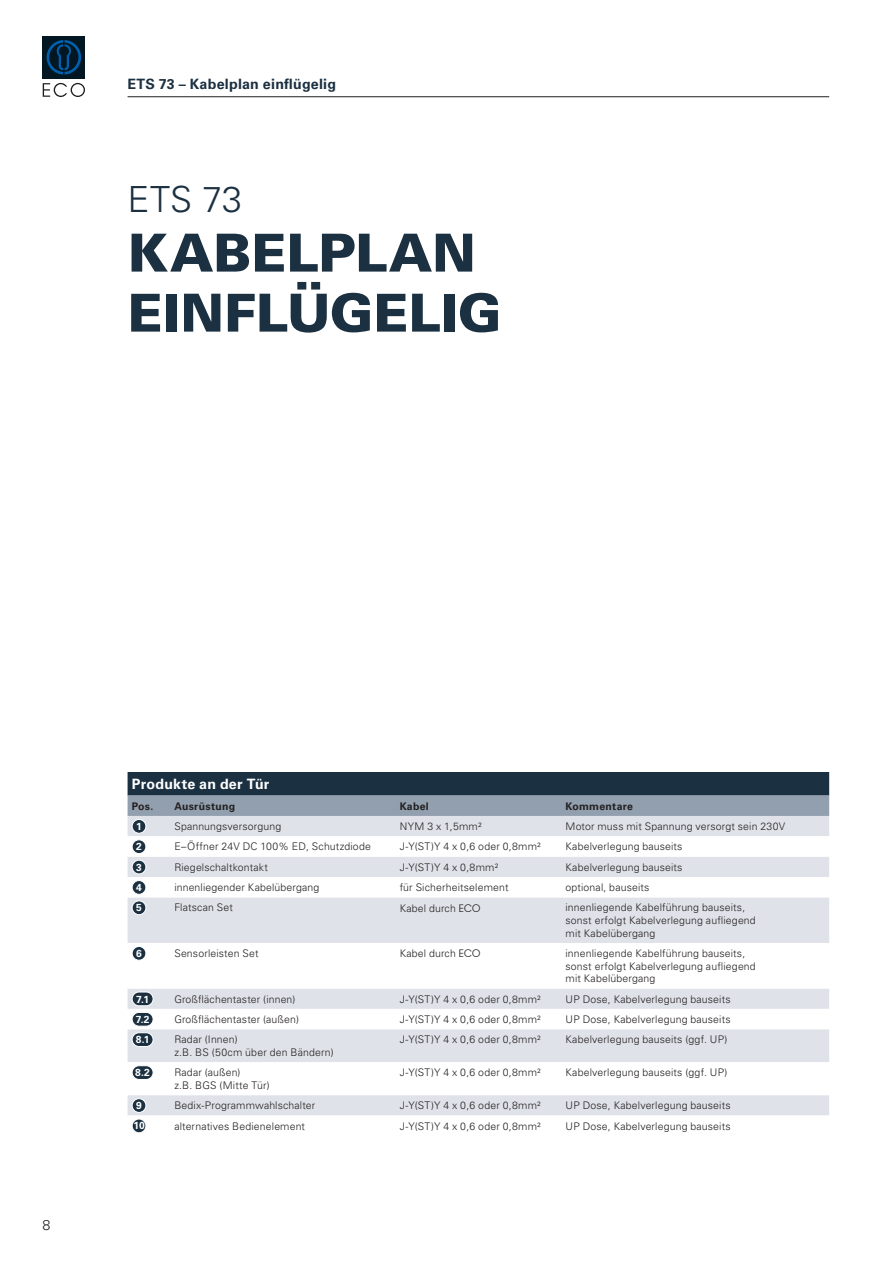
<style>
.page{position:relative;width:893px;height:1263px;background:#fff}
.page>*{position:absolute;margin:0;border:0;box-sizing:border-box;transform-origin:0 0}
.t1{font:900 52.5px/60px "Univers LT Pro 75";color:#1b3041}
.t2{font:300 36px "Univers LT Pro 45";color:#1b3041}
.t3{font:700 14.25px "Univers LT Pro 65";letter-spacing:.015em;color:#1b3041}
.t4{font:700 14.25px "Univers LT Pro 65";letter-spacing:.015em;color:#fff}
.t5{font:300 14.25px "Univers LT Pro 45";color:#231f20}
.t6{font:300 10.5px/12.6px "Univers LT Pro 45";letter-spacing:.015em;color:#231f20}
.t7{font:700 10.5px "Univers LT Pro 65";letter-spacing:.025em;color:#231f20}
.t8{font:700 10.2px "Univers LT Pro 65";color:#fff}
.s1{font-family:"Avant Garde IT Cby BT";font-weight:400}
</style>
<div class="page">
<svg style="left:128px;top:772px;width:701px;height:44px;background:#536474"></svg>
<div style="left:128px;top:816px;width:701px;height:20px;background:#dfe3e9"></div>
<svg style="left:128px;top:849px;width:701px;height:266px;fill:#dfe3e9"></svg>
<div style="left:132px;top:819px;width:14px;height:14px;background:#1b3041;border-radius:50%"></div>
<div style="left:132px;top:819px;width:14px;height:14px;border:1px solid #fff;border-radius:50%"></div>
<div style="left:132px;top:840px;width:14px;height:13px;background:#1b3041;border-radius:50%"></div>
<div style="left:132px;top:839px;width:14px;height:15px;border:1px solid #fff;border-radius:50%"></div>
<div style="left:132px;top:860px;width:14px;height:14px;background:#1b3041;border-radius:50%"></div>
<div style="left:132px;top:860px;width:14px;height:14px;border:1px solid #fff;border-radius:50%"></div>
<div style="left:132px;top:880px;width:14px;height:14px;background:#1b3041;border-radius:50%"></div>
<div style="left:132px;top:880px;width:14px;height:15px;border:1px solid #fff;border-radius:50%"></div>
<div style="left:132px;top:901px;width:14px;height:14px;background:#1b3041;border-radius:50%"></div>
<div style="left:132px;top:900px;width:14px;height:15px;border:1px solid #fff;border-radius:50%"></div>
<div style="left:132px;top:946px;width:14px;height:14px;background:#1b3041;border-radius:50%"></div>
<div style="left:132px;top:946px;width:14px;height:14px;border:1px solid #fff;border-radius:50%"></div>
<div style="left:132px;top:992px;width:21px;height:14px;background:#1b3041;border-radius:7px"></div>
<div style="left:132px;top:992px;width:21px;height:14px;border:1px solid #fff;border-radius:7px"></div>
<div style="left:132px;top:1012px;width:21px;height:14px;background:#1b3041;border-radius:7px"></div>
<div style="left:132px;top:1012px;width:21px;height:14px;border:1px solid #fff;border-radius:7px"></div>
<div style="left:132px;top:1033px;width:21px;height:13px;background:#1b3041;border-radius:7px"></div>
<div style="left:132px;top:1032px;width:21px;height:15px;border:1px solid #fff;border-radius:7px"></div>
<div style="left:132px;top:1066px;width:21px;height:13px;background:#1b3041;border-radius:7px"></div>
<div style="left:132px;top:1065px;width:21px;height:15px;border:1px solid #fff;border-radius:7px"></div>
<div style="left:132px;top:1099px;width:14px;height:13px;background:#1b3041;border-radius:50%"></div>
<div style="left:132px;top:1098px;width:14px;height:15px;border:1px solid #fff;border-radius:50%"></div>
<div style="left:132px;top:1119px;width:14px;height:14px;background:#1b3041;border-radius:50%"></div>
<div style="left:132px;top:1119px;width:14px;height:14px;border:1px solid #fff;border-radius:50%"></div>
<hr style="left:128px;top:96px;width:701px;height:1px;background:#231f20">
<div style="left:43px;top:36px;width:42px;height:42px;background:#031722"></div>
<svg style="left:47px;top:40px;width:34px;height:35px"></svg>
<svg style="left:43px;top:83px;width:42px;height:14px"></svg>
<h3 class="t3" style="left:128px;top:76px;width:210px">ETS 73 – Kabelplan einflügelig</h3>
<h2 class="t2" style="left:128px;top:177px;width:116px">ETS 73</h2>
<h1 class="t1" style="left:128px;top:222px;width:376px">KABELPLAN<br>EINFLÜGELIG</h1>
<h3 class="t5" style="left:43px;top:1216px;width:9px">8</h3>
<h3 class="t4" style="left:132px;top:775px;width:139px">Produkte an der Tür</h3>
<p class="t7" style="left:132px;top:800px;width:23px">Pos.</p>
<p class="t7" style="left:174px;top:800px;width:62px">Ausrüstung</p>
<p class="t7" style="left:400px;top:800px;width:31px">Kabel</p>
<p class="t7" style="left:566px;top:800px;width:69px">Kommentare</p>
<p class="t8" style="left:136px;top:820px;width:7px">1</p>
<p class="t6" style="left:174px;top:820px;width:108px">Spannungsversorgung</p>
<p class="t6" style="left:400px;top:820px;width:83px">NYM 3 x 1,5mm²</p>
<p class="t6" style="left:566px;top:820px;width:221px">Motor muss mit Spannung versorgt sein 230V</p>
<p class="t8" style="left:136px;top:840px;width:7px">2</p>
<p class="t6" style="left:174px;top:840px;width:198px">E–Öffner 24V DC 100% ED, Schutzdiode</p>
<p class="t6" style="left:400px;top:840px;width:143px">J-Y(ST)Y 4 x 0,6 oder 0,8mm²</p>
<p class="t6" style="left:566px;top:840px;width:118px">Kabelverlegung bauseits</p>
<p class="t8" style="left:136px;top:861px;width:7px">3</p>
<p class="t6" style="left:174px;top:861px;width:95px">Riegelschaltkontakt</p>
<p class="t6" style="left:400px;top:861px;width:100px">J-Y(ST)Y 4 x 0,8mm²</p>
<p class="t6" style="left:566px;top:861px;width:118px">Kabelverlegung bauseits</p>
<p class="t8" style="left:136px;top:881px;width:7px">4</p>
<p class="t6" style="left:174px;top:881px;width:147px">innenliegender Kabelübergang</p>
<p class="t6" style="left:400px;top:881px;width:110px">für Sicherheitselement</p>
<p class="t6" style="left:566px;top:881px;width:85px">optional, bauseits</p>
<p class="t8" style="left:136px;top:901px;width:7px">5</p>
<p class="t6" style="left:174px;top:901px;width:60px">Flatscan Set</p>
<p class="t6" style="left:400px;top:902px;width:82px">Kabel durch <span class="s1">ECO</span></p>
<p class="t6" style="left:566px;top:901px;width:192px">innenliegende Kabelführung bauseits, sonst erfolgt Kabelverlegung aufliegend mit Kabelübergang</p>
<p class="t8" style="left:136px;top:947px;width:7px">6</p>
<p class="t6" style="left:174px;top:947px;width:86px">Sensorleisten Set</p>
<p class="t6" style="left:400px;top:947px;width:82px">Kabel durch <span class="s1">ECO</span></p>
<p class="t6" style="left:566px;top:947px;width:192px">innenliegende Kabelführung bauseits, sonst erfolgt Kabelverlegung aufliegend mit Kabelübergang</p>
<p class="t8" style="left:136px;top:993px;width:14px">7.1</p>
<p class="t6" style="left:174px;top:992px;width:123px">Großflächentaster (innen)</p>
<p class="t6" style="left:400px;top:992px;width:143px">J-Y(ST)Y 4 x 0,6 oder 0,8mm²</p>
<p class="t6" style="left:566px;top:992px;width:167px">UP Dose, Kabelverlegung bauseits</p>
<p class="t8" style="left:136px;top:1013px;width:15px">7.2</p>
<p class="t6" style="left:174px;top:1013px;width:126px">Großflächentaster (außen)</p>
<p class="t6" style="left:400px;top:1013px;width:143px">J-Y(ST)Y 4 x 0,6 oder 0,8mm²</p>
<p class="t6" style="left:566px;top:1013px;width:167px">UP Dose, Kabelverlegung bauseits</p>
<p class="t8" style="left:136px;top:1034px;width:15px">8.1</p>
<p class="t6" style="left:174px;top:1033px;width:161px">Radar (Innen)<br>z.B. BS (50cm über den Bändern)</p>
<p class="t6" style="left:400px;top:1033px;width:143px">J-Y(ST)Y 4 x 0,6 oder 0,8mm²</p>
<p class="t6" style="left:566px;top:1033px;width:163px">Kabelverlegung bauseits (ggf. UP)</p>
<p class="t8" style="left:135px;top:1066px;width:16px">8.2</p>
<p class="t6" style="left:174px;top:1066px;width:97px">Radar (außen)<br>z.B. BGS (Mitte Tür)</p>
<p class="t6" style="left:400px;top:1066px;width:143px">J-Y(ST)Y 4 x 0,6 oder 0,8mm²</p>
<p class="t6" style="left:566px;top:1066px;width:163px">Kabelverlegung bauseits (ggf. UP)</p>
<p class="t8" style="left:136px;top:1099px;width:7px">9</p>
<p class="t6" style="left:174px;top:1099px;width:143px">Bedix-Programmwahlschalter</p>
<p class="t6" style="left:400px;top:1099px;width:143px">J-Y(ST)Y 4 x 0,6 oder 0,8mm²</p>
<p class="t6" style="left:566px;top:1099px;width:167px">UP Dose, Kabelverlegung bauseits</p>
<p class="t8" style="left:133px;top:1120px;width:13px">10</p>
<p class="t6" style="left:174px;top:1119px;width:132px">alternatives Bedienelement</p>
<p class="t6" style="left:400px;top:1119px;width:143px">J-Y(ST)Y 4 x 0,6 oder 0,8mm²</p>
<p class="t6" style="left:566px;top:1119px;width:167px">UP Dose, Kabelverlegung bauseits</p>
</div>
